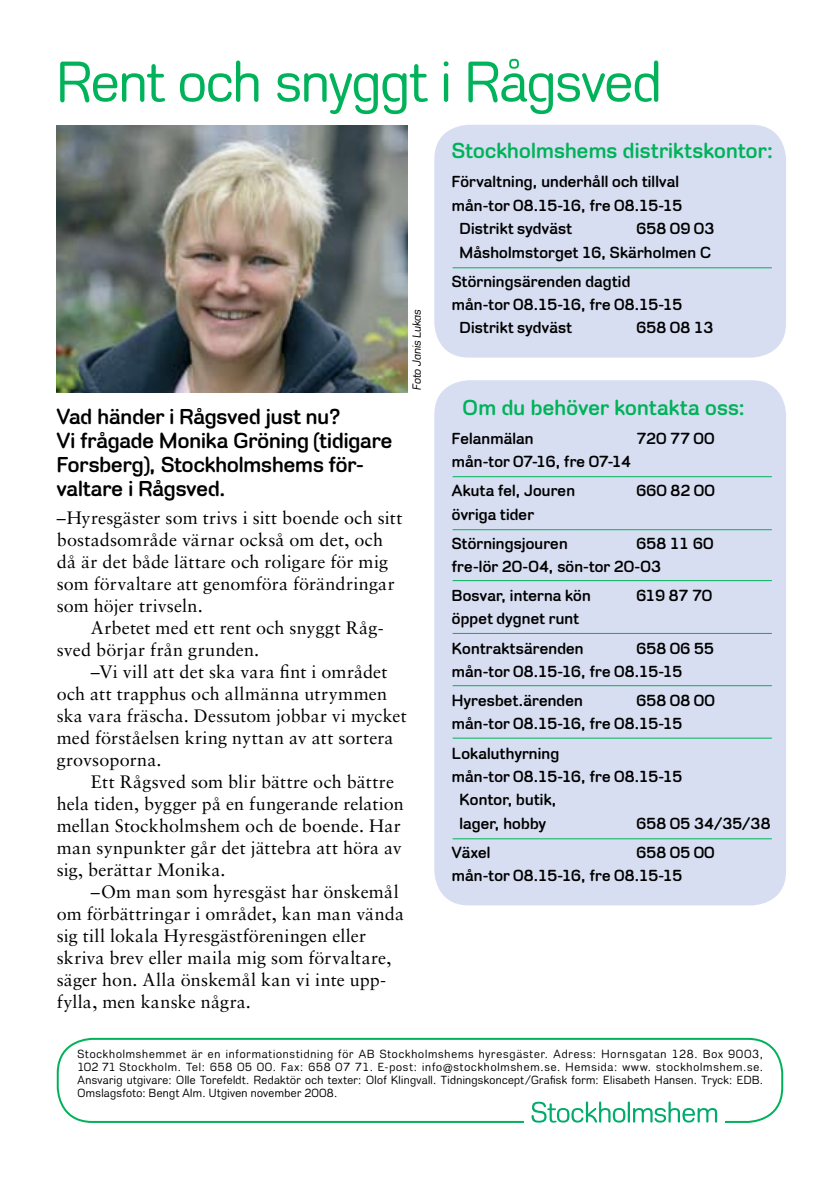
<style>
.page{position:relative;width:840px;height:1191px;background:#fff}
.page>*{position:absolute;margin:0;border:0;box-sizing:border-box;transform-origin:0 0}
.t1{font:58px "Stockholm Runt";letter-spacing:-.01em;color:#00b25a}
.t2{font:700 22px/24px "Stockholm Runt";color:#000}
.t3{font:700 22px "Stockholm Runt";letter-spacing:.01em;color:#00b25a}
.t4{font:18px/22px "Sabon";letter-spacing:.01em;color:#000}
.t5{font:700 16.4px/23.4px "Stockholm Runt";letter-spacing:.015em;color:#000}
.t6{font:12px/13px "Stockholm Runt";letter-spacing:.03em;color:#000;text-align:justify}
.t7{font:italic 12px "Stockholm Runt";color:#000}
</style>
<div class="page">
<div style="left:57px;top:1037px;width:725px;height:86px;border:2px solid #00b25a;border-radius:34px"></div>
<div style="left:524px;top:1088px;width:200px;height:62px;background:#fff"></div>
<svg style="left:531px;top:1101px;width:94px;height:21px"></svg>
<hr style="left:627px;top:1101px;width:2px;height:21px;background:#00ac6c">
<svg style="left:633px;top:1101px;width:83px;height:21px"></svg>
<img style="left:57px;top:125px;width:351px;height:267px">
<div style="left:434px;top:380px;width:351px;height:525px;background:#d7def1;border-radius:34px"></div>
<hr style="left:452px;top:476px;width:319px;height:1px;background:#00b25a">
<hr style="left:452px;top:529px;width:319px;height:1px;background:#00b25a">
<hr style="left:452px;top:580px;width:319px;height:1px;background:#00b25a">
<hr style="left:452px;top:685px;width:319px;height:1px;background:#00b25a">
<hr style="left:452px;top:738px;width:319px;height:1px;background:#00b25a">
<hr style="left:452px;top:838px;width:319px;height:1px;background:#00b25a">
<hr style="left:452px;top:633px;width:319px;height:1px;background:#00b25a">
<div style="left:434px;top:125px;width:351px;height:232px;background:#d7def1;border-radius:34px"></div>
<hr style="left:452px;top:267px;width:319px;height:1px;background:#00b25a">
<h1 class="t1" style="left:57px;top:48px;width:606px">Rent och snyggt i Rågsved</h1>
<p class="t7" style="left:409px;top:390px;width:82px;rotate:-90deg">Foto Janis Lukas</p>
<p class="t2" style="left:57px;top:404px;width:337px">Vad händer i Rågsved just nu?<br>Vi frågade Monika Gröning (tidigare<br>Forsberg), Stockholmshems för&shy;valtare i Rågsved.</p>
<p class="t4" style="left:57px;top:506px;width:347px">–Hyresgäster som trivs i sitt boende och sitt bostadsområde värnar också om det, och då är det både lättare och roligare för mig som förvaltare att genomföra förändringar som höjer trivseln.</p>
<p class="t4" style="left:57px;top:616px;width:328px;text-indent:34px">Arbetet med ett rent och snyggt Råg&shy;sved börjar från grunden.</p>
<p class="t4" style="left:57px;top:660px;width:351px;text-indent:34px">–Vi vill att det ska vara fint i området och att trapphus och allmänna utrymmen ska vara fräscha. Dessutom jobbar vi mycket med förståelsen kring nyttan av att sortera grovsoporna.</p>
<p class="t4" style="left:57px;top:770px;width:348px;text-indent:34px">Ett Rågsved som blir bättre och bättre hela tiden, bygger på en fungerande relation mellan Stockholmshem och de boende. Har man synpunkter går det jättebra att höra av sig, berättar Monika.</p>
<p class="t4" style="left:57px;top:880px;width:348px;text-indent:34px">–Om man som hyresgäst har önskemål om förbättringar i området, kan man vända sig till lokala Hyresgästföreningen eller skriva brev eller maila mig som förvaltare, säger hon. Alla önskemål kan vi inte upp&shy;fylla, men kanske några.</p>
<p class="t3" style="left:451px;top:138px;width:323px">Stockholmshems distriktskontor:</p>
<p class="t5" style="left:451px;top:170px;width:228px">Förvaltning, underhåll och tillval</p>
<p class="t5" style="left:451px;top:193px;width:232px">mån-tor 08.15-16, fre 08.15-15</p>
<p class="t5" style="left:459px;top:217px;width:114px">Distrikt sydväst</p>
<p class="t5" style="left:459px;top:217px;width:256px;text-align:right">658 09 03<br>Måsholmstorget 16, Skärholmen C</p>
<p class="t5" style="left:451px;top:269px;width:180px">Störningsärenden dagtid</p>
<p class="t5" style="left:451px;top:293px;width:232px">mån-tor 08.15-16, fre 08.15-15</p>
<p class="t5" style="left:459px;top:316px;width:114px">Distrikt sydväst</p>
<p class="t5" style="left:636px;top:316px;width:78px">658 08 13</p>
<p class="t3" style="left:462px;top:394px;width:284px">Om du behöver kontakta oss:</p>
<p class="t5" style="left:451px;top:426px;width:83px">Felanmälan</p>
<p class="t5" style="left:636px;top:426px;width:79px">720 77 00</p>
<p class="t5" style="left:451px;top:447px;width:180px;line-height:29px">mån-tor 07-16, fre 07-14<br>Akuta fel, Jouren</p>
<p class="t5" style="left:636px;top:478px;width:80px">660 82 00</p>
<p class="t5" style="left:451px;top:499px;width:117px;line-height:29px">övriga tider<br>Störningsjouren</p>
<p class="t5" style="left:451px;top:531px;width:263px;text-indent:184px">658 11 60 fre-lör 20-04, sön-tor 20-03</p>
<p class="t5" style="left:451px;top:583px;width:140px">Bosvar, interna kön</p>
<p class="t5" style="left:636px;top:583px;width:77px">619 87 70</p>
<p class="t5" style="left:451px;top:604px;width:133px;line-height:29px">öppet dygnet runt<br>Kontraktsärenden</p>
<p class="t5" style="left:451px;top:636px;width:263px;text-indent:184px">658 06 55 mån-tor 08.15-16, fre 08.15-15</p>
<p class="t5" style="left:451px;top:688px;width:132px">Hyresbet.ärenden</p>
<p class="t5" style="left:451px;top:688px;width:264px;text-indent:184px">658 08 00 mån-tor 08.15-16, fre 08.15-15</p>
<p class="t5" style="left:451px;top:741px;width:109px">Lokaluthyrning</p>
<p class="t5" style="left:451px;top:764px;width:232px">mån-tor 08.15-16, fre 08.15-15</p>
<p class="t5" style="left:459px;top:788px;width:99px">Kontor, butik,</p>
<p class="t5" style="left:459px;top:811px;width:88px">lager, hobby</p>
<p class="t5" style="left:636px;top:811px;width:136px">658 05 34/35/38</p>
<p class="t5" style="left:451px;top:840px;width:40px">Växel</p>
<p class="t5" style="left:451px;top:840px;width:264px;text-indent:184px">658 05 00 mån-tor 08.15-16, fre 08.15-15</p>
<p class="t6" style="left:77px;top:1047px;width:687px">Stockholmshemmet är en informationstidning för AB Stockholmshems hyresgäster. Adress: Hornsgatan 128. Box 9003, 102 71 Stockholm. Tel: 658 05 00. Fax: 658 07 71. E-post: info@stockholmshem.se. Hemsida: www. stockholmshem.se.<br>Ansvarig utgivare: Olle Torefeldt. Redaktör och texter: Olof Klingvall. Tidningskoncept/Grafisk form: Elisabeth Hansen. Tryck: EDB.<br>Omslagsfoto: Bengt Alm. Utgiven november 2008.</p>
</div>
